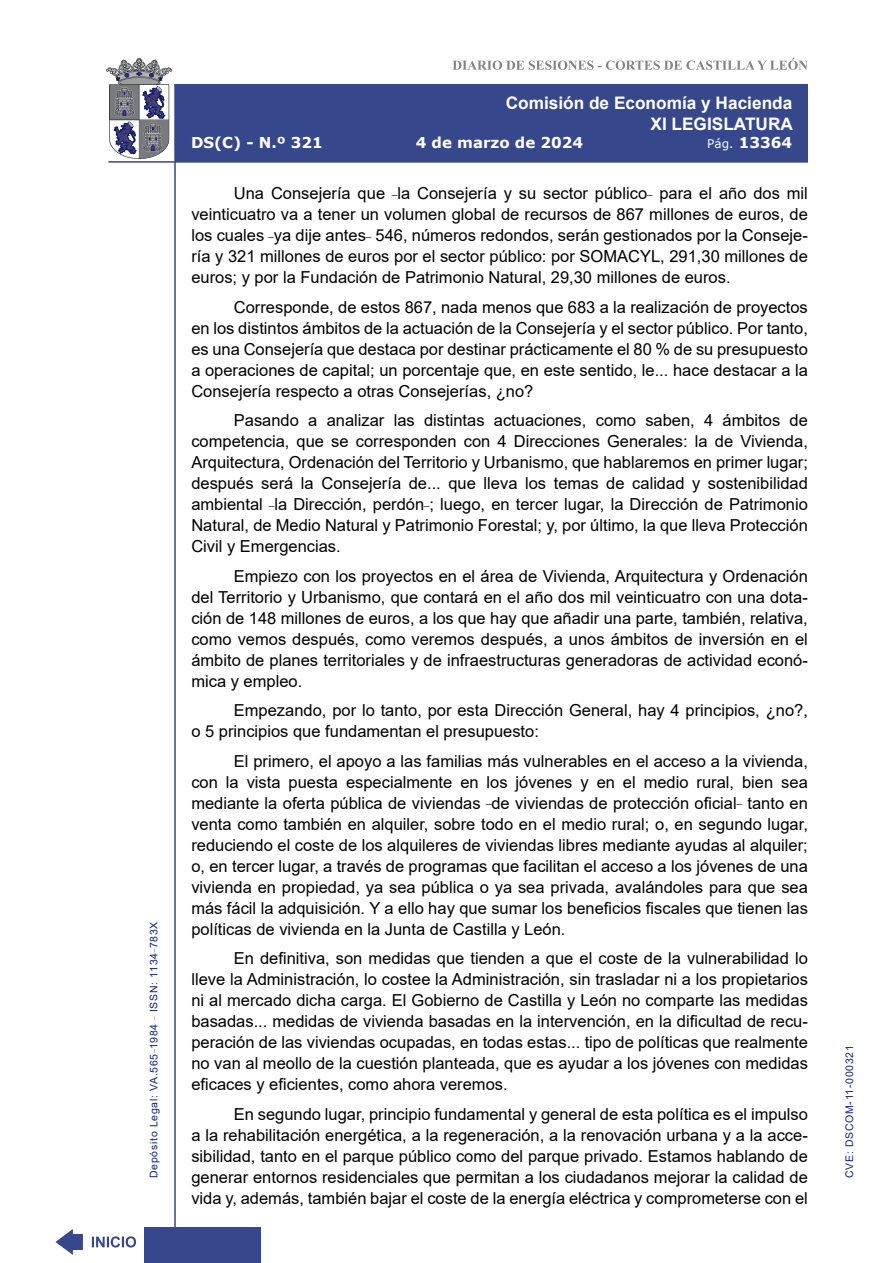
<style>
.page{position:relative;width:893px;height:1263px;background:#fff}
.page>*{position:absolute;margin:0;border:0;box-sizing:border-box;transform-origin:0 0}
.t1{font:700 17.25px/20.7px "Arial";color:#fff;text-align:right}
.t2{font:16.5px/21px "Arial";color:#000;text-align:justify}
.t3{font:700 15px "Verdana";color:#fff}
.t4{font:10.5px "Arial";letter-spacing:.065em;color:#122678}
.s1{font-weight:400;font-size:12px}
</style>
<div class="page">
<svg style="left:452px;top:58px;width:356px;height:12px"></svg>
<hr style="left:174px;top:84px;width:2px;height:1179px;background:#36478c">
<div style="left:144px;top:1227px;width:117px;height:36px;background:#36478c"></div>
<div style="left:175px;top:84px;width:633px;height:78px;background:#36478c"></div>
<hr style="left:108px;top:161px;width:700px;height:2px;background:#36478c">
<svg style="left:92px;top:1236px;width:44px;height:11px"></svg>
<svg style="left:55px;top:1229px;width:28px;height:26px"></svg>
<svg style="left:106px;top:58px;width:66px;height:101px"></svg>
<p class="t4" style="left:146px;top:1178px;width:258px;rotate:-90deg">Depósito Legal: VA.565<sup>_</sup>1984 <sup>_</sup> ISSN: 1134<sup>_</sup>783X</p>
<p class="t1" style="left:506px;top:93px;width:289px">Comisión de Economía y Hacienda<br>XI LEGISLATURA</p>
<p class="t3" style="left:191px;top:132px;width:133px">DS(C) - N.º 321</p>
<p class="t3" style="left:416px;top:132px;width:169px">4 de marzo de 2024</p>
<p class="t3" style="left:707px;top:132px;width:86px"><span class="s1">Pág.</span> 13364</p>
<p class="t2" style="left:191px;top:183px;width:618px;text-indent:43px">Una Consejería que <sup>_</sup>la Consejería y su sector público<sup>_</sup> para el año dos mil veinticuatro va a tener un volumen global de recursos de 867 millones de euros, de los cuales <sup>_</sup>ya dije antes<sup>_</sup> 546, números redondos, serán gestionados por la Conseje&shy;ría y 321 millones de euros por el sector público: por SOMACYL, 291,30 millones de euros; y por la Fundación de Patrimonio Natural, 29,30 millones de euros.</p>
<p class="t2" style="left:191px;top:296px;width:618px;text-indent:43px">Corresponde, de estos 867, nada menos que 683 a la realización de proyectos en los distintos ámbitos de la actuación de la Consejería y el sector público. Por tanto, es una Consejería que destaca por destinar prácticamente el 80 % de su presupuesto a operaciones de capital; un porcentaje que, en este sentido, le... hace destacar a la Consejería respecto a otras Consejerías, ¿no?</p>
<p class="t2" style="left:191px;top:410px;width:618px;text-indent:43px">Pasando a analizar las distintas actuaciones, como saben, 4 ámbitos de competencia, que se corresponden con 4 Direcciones Generales: la de Vivienda, Arquitectura, Ordenación del Territorio y Urbanismo, que hablaremos en primer lugar; después será la Consejería de... que lleva los temas de calidad y sostenibilidad ambiental <sup>_</sup>la Dirección, perdón<sup>_</sup>; luego, en tercer lugar, la Dirección de Patrimonio Natural, de Medio Natural y Patrimonio Forestal; y, por último, la que lleva Protección Civil y Emergencias.</p>
<p class="t2" style="left:191px;top:565px;width:618px;text-indent:43px">Empiezo con los proyectos en el área de Vivienda, Arquitectura y Ordenación del Territorio y Urbanismo, que contará en el año dos mil veinticuatro con una dota&shy;ción de 148 millones de euros, a los que hay que añadir una parte, también, relativa, como vemos después, como veremos después, a unos ámbitos de inversión en el ámbito de planes territoriales y de infraestructuras generadoras de actividad econó&shy;mica y empleo.</p>
<p class="t2" style="left:191px;top:700px;width:618px;text-indent:43px">Empezando, por lo tanto, por esta Dirección General, hay 4 principios, ¿no?, o 5 principios que fundamentan el presupuesto:</p>
<p class="t2" style="left:191px;top:750px;width:618px;text-indent:43px">El primero, el apoyo a las familias más vulnerables en el acceso a la vivienda, con la vista puesta especialmente en los jóvenes y en el medio rural, bien sea mediante la oferta pública de viviendas <sup>_</sup>de viviendas de protección oficial<sup>_</sup> tanto en venta como también en alquiler, sobre todo en el medio rural; o, en segundo lugar, reduciendo el coste de los alquileres de viviendas libres mediante ayudas al alquiler; o, en tercer lugar, a través de programas que facilitan el acceso a los jóvenes de una vivienda en propiedad, ya sea pública o ya sea privada, avalándoles para que sea más fácil la adquisición. Y a ello hay que sumar los beneficios fiscales que tienen las políticas de vivienda en la Junta de Castilla y León.</p>
<p class="t2" style="left:191px;top:948px;width:618px;text-indent:43px">En definitiva, son medidas que tienden a que el coste de la vulnerabilidad lo lleve la Administración, lo costee la Administración, sin trasladar ni a los propietarios ni al mercado dicha carga. El Gobierno de Castilla y León no comparte las medidas basadas... medidas de vivienda basadas en la intervención, en la dificultad de recu&shy;peración de las viviendas ocupadas, en todas estas... tipo de políticas que realmente no van al meollo de la cuestión planteada, que es ayudar a los jóvenes con medidas eficaces y eficientes, como ahora veremos.</p>
<p class="t2" style="left:191px;top:1103px;width:618px;text-indent:43px">En segundo lugar, principio fundamental y general de esta política es el impulso a la rehabilitación energética, a la regeneración, a la renovación urbana y a la acce&shy;sibilidad, tanto en el parque público como del parque privado. Estamos hablando de generar entornos residenciales que permitan a los ciudadanos mejorar la calidad de vida y, además, también bajar el coste de la energía eléctrica y comprometerse con el</p>
<p class="t4" style="left:842px;top:1178px;width:134px;rotate:-90deg">CVE: DSCOM-11-000321</p>
</div>
